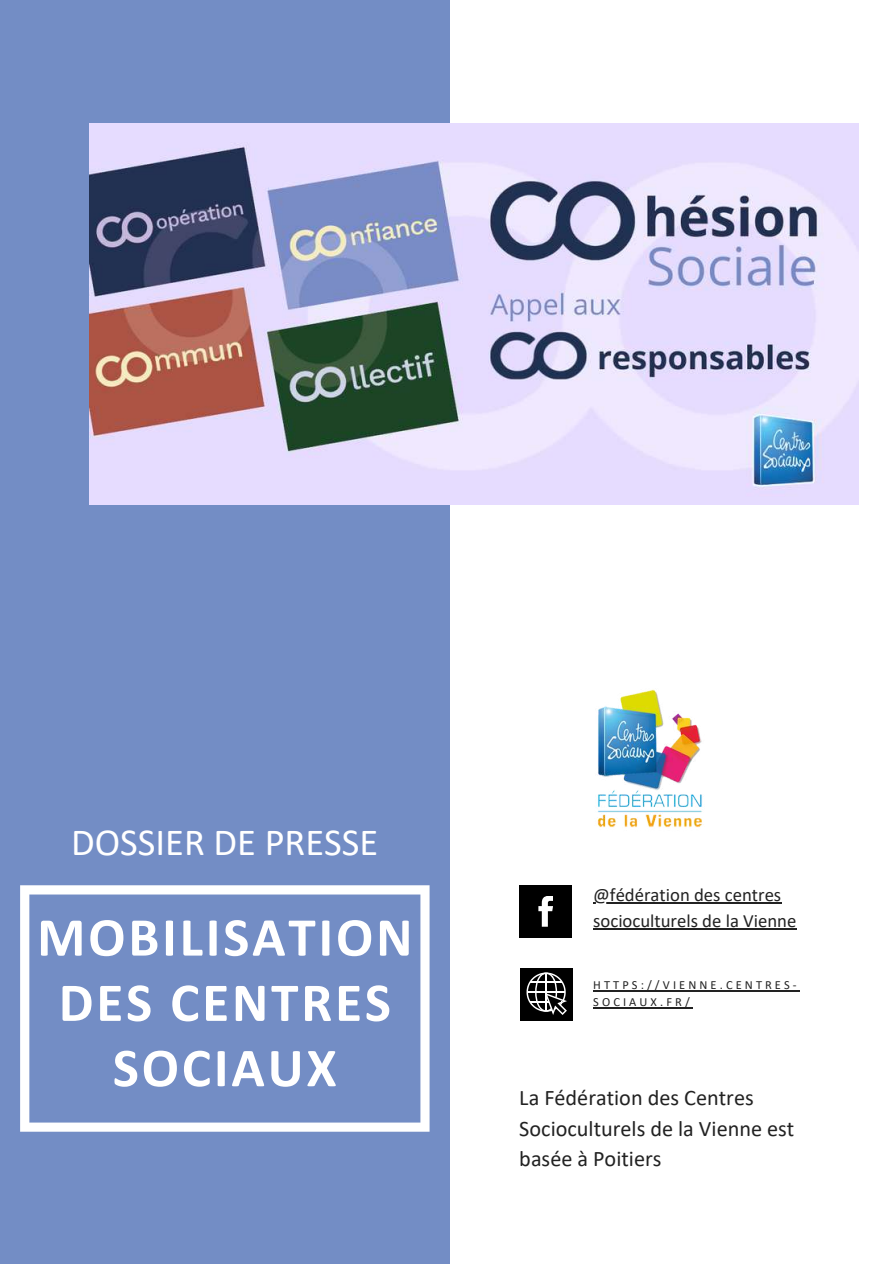
<style>
.page{position:relative;width:893px;height:1264px;background:#fff}
.page>*{position:absolute;margin:0;border:0;box-sizing:border-box;transform-origin:0 0}
.t1{font:700 55.2px/65.2px "Calibri";letter-spacing:.05em;color:#fff;text-align:center}
.t2{font:38.4px "Calibri";color:#fff}
.t3{font:22.2px/30.3px "Calibri";color:#222}
.t4{font:18.75px/25.8px "Calibri";color:#222}
.t5{font:12.45px/16.8px "Calibri";letter-spacing:.25em;color:#222}
</style>
<div class="page">
<div style="left:0;top:0;width:449px;height:1263px;background:#738dc5"></div>
<svg style="left:20px;top:885px;width:409px;height:246px"></svg>
<div style="left:519px;top:885px;width:53px;height:52px;background:#000"></div>
<svg style="left:538px;top:896px;width:15px;height:30px"></svg>
<div style="left:520px;top:968px;width:53px;height:52px;background:#000"></div>
<img style="left:89px;top:123px;width:769px;height:381px">
<svg style="left:526px;top:972px;width:41px;height:43px"></svg>
<img style="left:597px;top:689px;width:105px;height:139px">
<hr style="left:593px;top:902px;width:188px;height:1px;background:#222">
<hr style="left:593px;top:928px;width:203px;height:1px;background:#222">
<hr style="left:593px;top:990px;width:206px;height:1px;background:#222">
<hr style="left:593px;top:1006px;width:100px;height:2px;background:#222">
<h2 class="t2" style="left:71px;top:825px;width:309px">DOSSIER DE PRESSE</h2>
<h1 class="t1" style="left:37px;top:909px;width:377px">MOBILISATION<br>DES CENTRES<br>SOCIAUX</h1>
<p class="t4" style="left:593px;top:883px;width:205px">@fédération des centres socioculturels de la Vienne</p>
<p class="t5" style="left:593px;top:977px;width:205px">HTTPS://VIENNE.CENTRES-<br>SOCIAUX.FR/</p>
<p class="t3" style="left:519px;top:1084px;width:276px">La Fédération des Centres<br>Socioculturels de la Vienne est basée à Poitiers</p>
</div>
